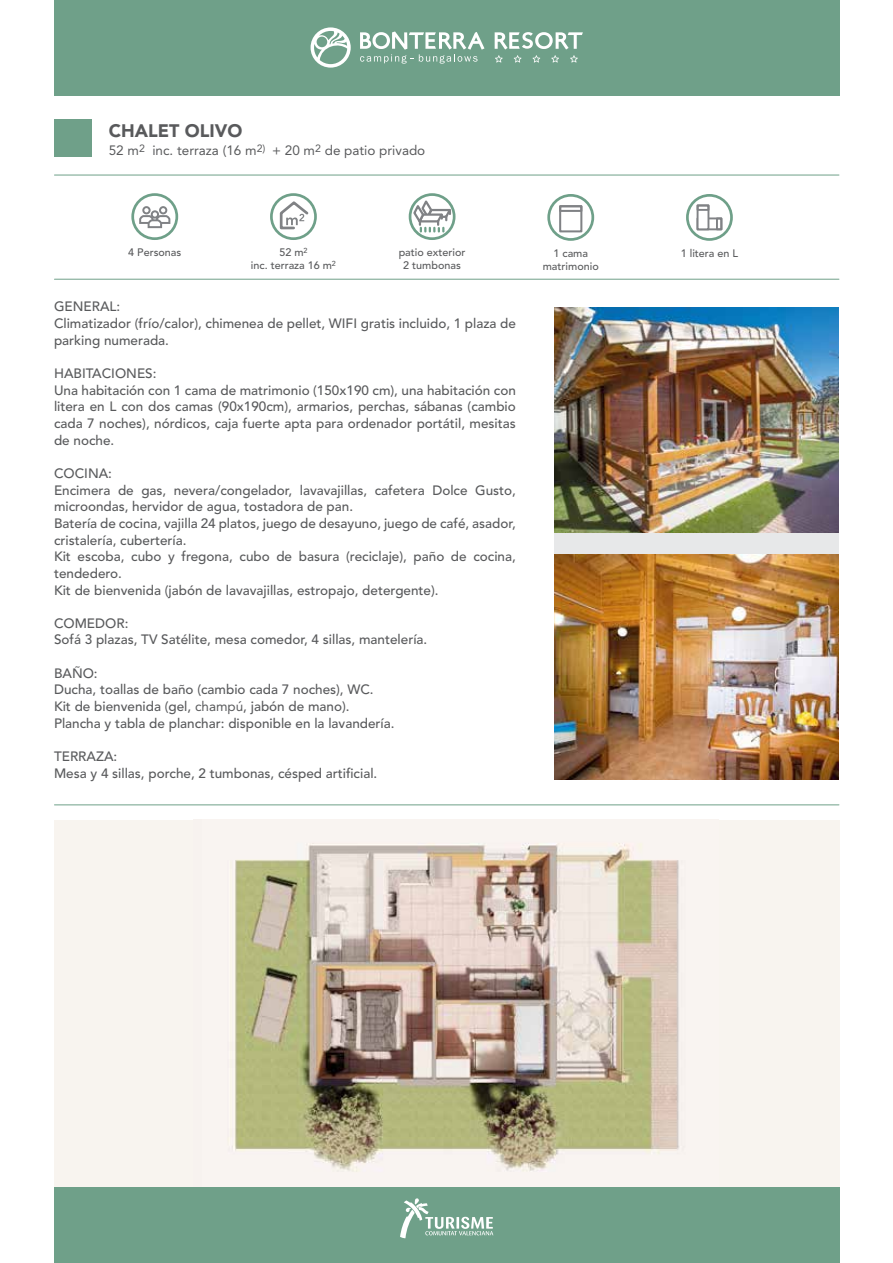
<style>
.page{position:relative;width:893px;height:1263px;background:#fff}
.page>*{position:absolute;margin:0;border:0;box-sizing:border-box;transform-origin:0 0}
.t1{font:900 18px "Avenir";color:#595a5c}
.t2{font:500 13.5px/16.6px "Avenir";color:#595a5c}
.t3{font:13.5px "Avenir";color:#595a5c}
.t4{font:500 10.8px/12.9px "Avenir";color:#595a5c;text-align:center}
.s1{font-weight:400}
</style>
<div class="page">
<div style="left:554px;top:307px;width:285px;height:472px;background:#e7e8e9"></div>
<div style="left:54px;top:1186px;width:785px;height:77px;background:#6fa089"></div>
<hr style="left:54px;top:804px;width:785px;height:1px;background:#6fa089">
<div style="left:54px;top:820px;width:785px;height:366px;background:#f8f4ef"></div>
<img style="left:232px;top:843px;width:447px;height:329px">
<svg style="left:400px;top:1198px;width:93px;height:40px"></svg>
<div style="left:54px;top:0;width:785px;height:95px;background:#6fa089"></div>
<hr style="left:54px;top:175px;width:785px;height:1px;background:#6fa089">
<hr style="left:54px;top:279px;width:785px;height:1px;background:#6fa089">
<div style="left:54px;top:119px;width:37px;height:37px;background:#6fa089"></div>
<div style="left:131px;top:193px;width:47px;height:47px;border:3px solid #6fa089;border-radius:50%"></div>
<div style="left:142px;top:206px;width:9px;height:8px;border:2px solid #808285;border-radius:50%"></div>
<div style="left:159px;top:206px;width:8px;height:8px;border:2px solid #808285;border-radius:50%"></div>
<svg style="left:139px;top:207px;width:32px;height:22px"></svg>
<div style="left:270px;top:193px;width:47px;height:47px;border:3px solid #6fa089;border-radius:50%"></div>
<svg style="left:278px;top:199px;width:33px;height:32px"></svg>
<div style="left:547px;top:194px;width:47px;height:47px;border:3px solid #6fa089;border-radius:50%"></div>
<div style="left:559px;top:205px;width:23px;height:27px;border:2px solid #808285"></div>
<div style="left:559px;top:205px;width:23px;height:7px;border:2px solid #808285"></div>
<div style="left:686px;top:194px;width:47px;height:47px;border:3px solid #6fa089;border-radius:50%"></div>
<div style="left:696px;top:217px;width:26px;height:13px;border:2px solid #808285"></div>
<div style="left:716px;top:217px;width:6px;height:13px;border:2px solid #808285"></div>
<div style="left:698px;top:205px;width:10px;height:24px;background:#fff"></div>
<div style="left:697px;top:204px;width:12px;height:26px;border:2px solid #808285"></div>
<div style="left:697px;top:204px;width:12px;height:7px;border:2px solid #808285"></div>
<div style="left:409px;top:193px;width:46px;height:47px;border:3px solid #6fa089;border-radius:50%"></div>
<svg style="left:412px;top:198px;width:42px;height:33px"></svg>
<svg style="left:311px;top:27px;width:40px;height:41px"></svg>
<svg style="left:360px;top:31px;width:124px;height:33px"></svg>
<svg style="left:495px;top:32px;width:88px;height:31px"></svg>
<img style="left:554px;top:554px;width:285px;height:225px">
<img style="left:554px;top:307px;width:285px;height:225px">
<h1 class="t1" style="left:109px;top:120px;width:135px">CHALET OLIVO</h1>
<p class="t3" style="left:109px;top:142px;width:318px">52 m<sup>2</sup> inc. terraza (16 m<sup>2)</sup> + 20 m<sup>2</sup> de patio privado</p>
<p class="t4" style="left:128px;top:246px;width:55px">4 Personas</p>
<p class="t4" style="left:251px;top:246px;width:87px">52 m<sup>2<br></sup>inc. terraza 16 m<sup>2</sup></p>
<p class="t4" style="left:543px;top:247px;width:58px">1 cama matrimonio</p>
<p class="t4" style="left:399px;top:246px;width:68px">patio exterior</p>
<p class="t4" style="left:681px;top:247px;width:59px">1 litera en L</p>
<p class="t4" style="left:403px;top:259px;width:59px">2 tumbonas</p>
<p class="t2" style="left:54px;top:299px;width:463px">GENERAL:<br>Climatizador (frío/calor), chimenea de pellet, WIFI gratis incluido, 1 plaza de parking numerada.</p>
<p class="t2" style="left:54px;top:365px;width:463px">HABITACIONES:<br>Una habitación con 1 cama de matrimonio (150x190 cm), una habitación con litera en L con dos camas (90x190cm), armarios, perchas, sábanas (cambio cada 7 noches), nórdicos, caja fuerte apta para ordenador portátil, mesitas de noche.</p>
<p class="t2" style="left:54px;top:465px;width:463px">COCINA:<br>Encimera de gas, nevera/congelador, lavavajillas, cafetera Dolce Gusto, microondas, hervidor de agua, tostadora de pan.<br>Batería de cocina, vajilla 24 platos, juego de desayuno, juego de café, asador, cristalería, cubertería.<br>Kit escoba, cubo y fregona, cubo de basura (reciclaje), paño de cocina, tendedero.<br>Kit de bienvenida (jabón de lavavajillas, estropajo, detergente).</p>
<p class="t2" style="left:54px;top:615px;width:375px">COMEDOR:<br>Sofá 3 plazas, TV Satélite, mesa comedor, 4 sillas, mantelería.</p>
<p class="t2" style="left:54px;top:665px;width:342px">BAÑO:<br>Ducha, toallas de baño (cambio cada 7 noches), WC.<br>Kit de bienvenida (gel, <span class="s1">champú</span>, jabón de mano).<br>Plancha y tabla de planchar: disponible en la lavandería.</p>
<p class="t2" style="left:54px;top:748px;width:325px">TERRAZA:<br>Mesa y 4 sillas, porche, 2 tumbonas, césped artificial.</p>
</div>
